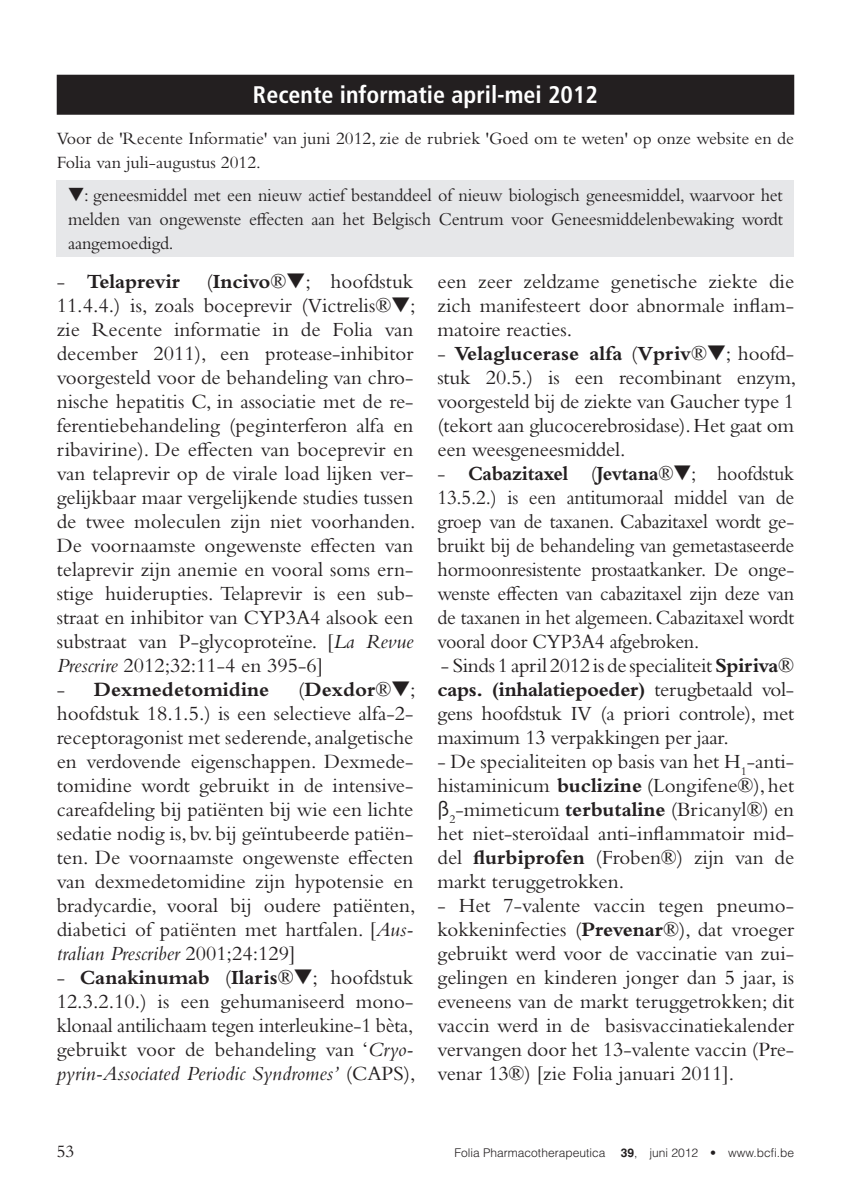
<style>
.page{position:relative;width:851px;height:1191px;background:#fff}
.page>*{position:absolute;margin:0;border:0;box-sizing:border-box;transform-origin:0 0}
.t1{font:700 condensed 24px "Frutiger LT Std";color:#fff}
.t2{font:21px/24px "Bembo Std";color:#231f20;text-align:justify}
.t3{font:21px/24px "Bembo Std";color:#231f20;text-align:justify;scale:.95 1}
.t4{font:700 21px "Bembo Std";color:#231f20}
.t5{font:19px/24px "Bembo Std";letter-spacing:-.01em;color:#231f20;text-align:justify;scale:.95 1}
.t6{font:18px/24px "Bembo Std";color:#231f20}
.t7{font:300 12px "Helvetica LT Std";color:#231f20}
.s1{font-weight:700}
.s2{font-style:italic}
.s3{font-weight:400}
.s4{font-family:"Interstate";font-weight:300}
</style>
<div class="page">
<div style="left:57px;top:75px;width:737px;height:40px;background:#231f20"></div>
<div style="left:57px;top:180px;width:737px;height:77px;background:#e6e7e9"></div>
<p class="t1" style="left:253px;top:80px;width:346px">Recente informatie april-mei 2012</p>
<p class="t6" style="left:57px;top:126px;width:738px">Voor de 'Recente Informatie' van juni 2012, zie de rubriek 'Goed om te weten' op onze website en de<br>Folia van juli-augustus 2012.</p>
<p class="t5" style="left:68px;top:183px;width:753px">▼: geneesmiddel met een nieuw actief bestanddeel of nieuw biologisch geneesmiddel, waarvoor het melden van ongewenste effecten aan het Belgisch Centrum voor Geneesmiddelenbewaking wordt aangemoedigd.</p>
<p class="t2" style="left:57px;top:269px;width:360px">- <span class="s1">Telaprevir</span> (<span class="s1">Incivo</span>®▼; hoofdstuk 11.4.4.) is, zoals boceprevir (Victrelis®▼; zie Recente informatie in de Folia van december 2011), een protease-inhibitor voorgesteld voor de behandeling van chro&shy;nische hepatitis C, in associatie met de re&shy;ferentiebehandeling (peginterferon alfa en ribavirine). De effecten van boceprevir en van telaprevir op de virale load lijken ver&shy;gelijkbaar maar vergelijkende studies tussen de twee moleculen zijn niet voorhanden.<br>De voornaamste ongewenste effecten van telaprevir zijn anemie en vooral soms ern&shy;stige huiderupties. Telaprevir is een sub&shy;straat en inhibitor van CYP3A4 alsook een substraat van P-glycoproteïne. [<span class="s2">La Revue Prescrire</span> 2012;32:11-4 en 395-6]</p>
<p class="t4" style="left:57px;top:678px;width:214px"><span class="s3">-</span> Dexmedetomidine</p>
<p class="t2" style="left:57px;top:677px;width:360px;text-align:left;text-indent:241px">(<span class="s1">Dexdor</span>®▼; hoofdstuk 18.1.5.) is een selectieve alfa-2- receptoragonist met sederende, analgetische en verdovende eigenschappen. Dexmede&shy;tomidine wordt gebruikt in de intensive&shy;careafdeling bij patiënten bij wie een lichte sedatie nodig is, bv. bij geïntubeerde patiën&shy;ten. De voornaamste ongewenste effecten van dexmedetomidine zijn hypotensie en bradycardie, vooral bij oudere patiënten, diabetici of patiënten met hartfalen. [<span class="s2">Aus&shy;tralian Prescriber</span> 2001;24:129]</p>
<p class="t2" style="left:57px;top:965px;width:360px;text-align:left">- <span class="s1">Canakinumab</span> (<span class="s1">Ilaris</span>®▼; hoofdstuk 12.3.2.10.) is een gehumaniseerd mono&shy;klonaal antilichaam tegen interleukine-1 bèta, gebruikt voor de behandeling van ‘<span class="s2">Cryo&shy;pyrin-Associated Periodic Syndromes’</span> (CAPS),</p>
<p class="t2" style="left:437px;top:269px;width:358px">een zeer zeldzame genetische ziekte die zich manifesteert door abnormale inflam&shy;matoire reacties.</p>
<p class="t2" style="left:437px;top:341px;width:360px">- <span class="s1">Velaglucerase alfa</span> (<span class="s1">Vpriv</span>®▼; hoofd&shy;stuk 20.5.) is een recombinant enzym, voorgesteld bij de ziekte van Gaucher type 1 (tekort aan glucocerebrosidase). Het gaat om een weesgeneesmiddel.</p>
<p class="t3" style="left:437px;top:461px;width:377px">- <span class="s1">Cabazitaxel</span> (<span class="s1">Jevtana</span>®▼; hoofdstuk 13.5.2.) is een antitumoraal middel van de groep van de taxanen. Cabazitaxel wordt ge&shy;bruikt bij de behandeling van gemetastaseerde hormoonresistente prostaatkanker. De onge&shy;wenste effecten van cabazitaxel zijn deze van de taxanen in het algemeen. Cabazitaxel wordt vooral door CYP3A4 afgebroken.</p>
<p class="t2" style="left:437px;top:653px;width:358px">- Sinds 1 april 2012 is de specialiteit <span class="s1">Spiriva</span>® <span class="s1">caps. (inhalatiepoeder)</span> terugbetaald vol&shy;gens hoofdstuk IV (a priori controle), met maximum 13 verpakkingen per jaar.</p>
<p class="t2" style="left:437px;top:749px;width:358px">- De specialiteiten op basis van het H<sub>1</sub>-anti&shy;histaminicum <span class="s1">buclizine</span> (Longifene®), het <span class="s4">ß</span><sub>2</sub>-mimeticum <span class="s1">terbutaline</span> (Bricanyl®) en het niet-steroïdaal anti-inflammatoir mid&shy;del <span class="s1">flurbiprofen</span> (Froben®) zijn van de markt teruggetrokken.</p>
<p class="t2" style="left:437px;top:893px;width:358px">- Het 7-valente vaccin tegen pneumo&shy;kokkeninfecties (<span class="s1">Prevenar</span>®), dat vroeger gebruikt werd voor de vaccinatie van zui&shy;gelingen en kinderen jonger dan 5 jaar, is eveneens van de markt teruggetrokken; dit vaccin werd in de basisvaccinatiekalender vervangen door het 13-valente vaccin (Pre&shy;venar 13®) [zie Folia januari 2011].</p>
<p class="t6" style="left:57px;top:1139px;width:19px">53</p>
<p class="t7" style="left:454px;top:1145px;width:152px">Folia Pharmacotherapeutica</p>
<p class="t7" style="left:620px;top:1145px;width:175px"><span class="s1">39</span>, juni 2012 • www.bcfi.be</p>
</div>
